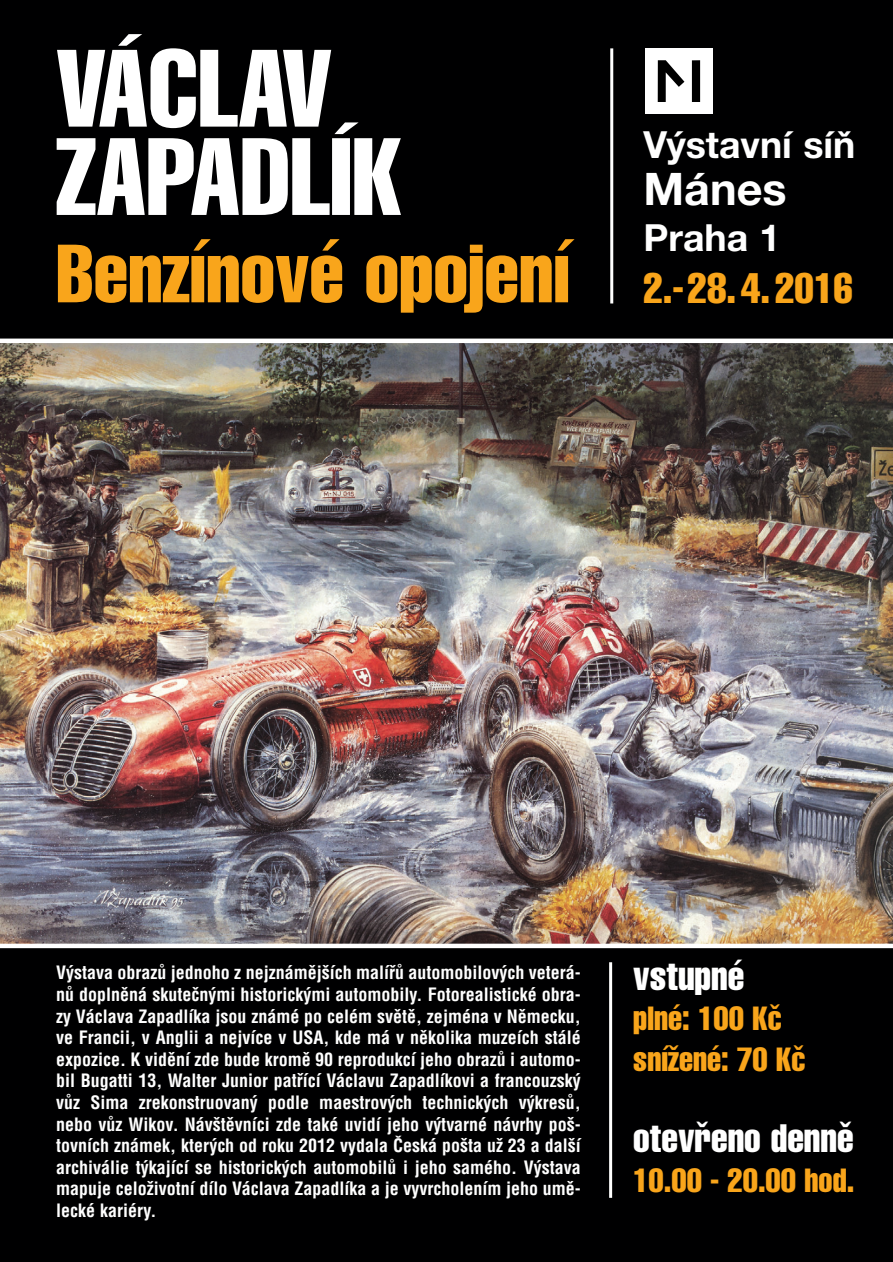
<style>
.page{position:relative;width:893px;height:1262px;background:#fff}
.page>*{position:absolute;margin:0;border:0;box-sizing:border-box;transform-origin:0 0}
.t1{font:107.7px/88.3px "Helvetica Compressed CE";color:#fff}
.t2{font:80.85px "Helvetica Compressed CE";color:#f9a51b}
.t3{font:700 44.85px "Helvetica Neue CE";color:#fff}
.t4{font:41.85px "Helvetica Compressed CE";color:#f9a51b}
.t5{font:39px "Helvetica Compressed CE";color:#fff}
.t6{font:700 37.5px "Helvetica Neue CE";color:#fff}
.t7{font:33px/40.5px "Helvetica Compressed CE";color:#f9a51b}
.t8{font:700 18px/21.6px "Helvetica Condensed CE";color:#fff;text-align:justify}
</style>
<div class="page">
<img style="left:0;top:343px;width:892px;height:600px">
<div style="left:0;top:0;width:892px;height:341px;background:#000001"></div>
<hr style="left:610px;top:48px;width:3px;height:255px;background:#fff">
<div style="left:645px;top:48px;width:67px;height:65px;background:#fff"></div>
<svg style="left:657px;top:60px;width:27px;height:42px"></svg>
<div style="left:692px;top:60px;width:8px;height:42px;background:#000"></div>
<div style="left:0;top:945px;width:892px;height:316px;background:#000001"></div>
<div style="left:0;top:338px;width:892px;height:5px;background:#fff"></div>
<div style="left:0;top:943px;width:892px;height:5px;background:#fff"></div>
<hr style="left:609px;top:962px;width:3px;height:235px;background:#fff">
<h1 class="t1" style="left:56px;top:57px;width:347px">VÁCLAV<br>ZAPADLÍK</h1>
<h2 class="t2" style="left:56px;top:245px;width:515px">Benzínové opojení</h2>
<h3 class="t6" style="left:643px;top:132px;width:213px">Výstavní síň</h3>
<h3 class="t3" style="left:643px;top:173px;width:145px">Mánes</h3>
<h3 class="t6" style="left:643px;top:224px;width:138px">Praha 1</h3>
<h3 class="t4" style="left:643px;top:273px;width:211px">2.-28. 4. 2016</h3>
<p class="t8" style="left:56px;top:964px;width:526px">V˘stava obrazÛ jednoho z nejznámûj‰ích malífiÛ automobilov˘ch veterá&shy;nÛ doplnûná skuteãn˘mi historick˘mi automobily. Fotorealistické obra&shy;zy Václava Zapadlíka jsou známé po celém svûtû, zejména v Nûmecku, ve Francii, v Anglii a nejvíce v USA, kde má v nûkolika muzeích stálé expozice. K vidûní zde bude kromû 90 reprodukcí jeho obrazÛ i automo&shy;bil Bugatti 13, Walter Junior patfiící Václavu Zapadlíkovi a francouzsk˘ vÛz Sima zrekonstruovan˘ podle maestrov˘ch technick˘ch v˘kresÛ, nebo vÛz Wikov. Náv‰tûvníci zde také uvidí jeho v˘tvarné návrhy po‰- tovních známek, kter˘ch od roku 2012 vydala âeská po‰ta uÏ 23 a dal‰í archiválie t˘kající se historick˘ch automobilÛ i jeho samého. V˘stava mapuje celoÏivotní dílo Václava Zapadlíka a je vyvrcholením jeho umû&shy;lecké kariéry.</p>
<h3 class="t5" style="left:633px;top:962px;width:112px">vstupné</h3>
<h3 class="t7" style="left:633px;top:1002px;width:174px">plné: 100 Kã sníÏené: 70 Kã</h3>
<h3 class="t5" style="left:633px;top:1124px;width:222px">otevfieno dennû</h3>
<h3 class="t7" style="left:633px;top:1163px;width:222px">10.00 - 20.00 hod.</h3>
</div>
